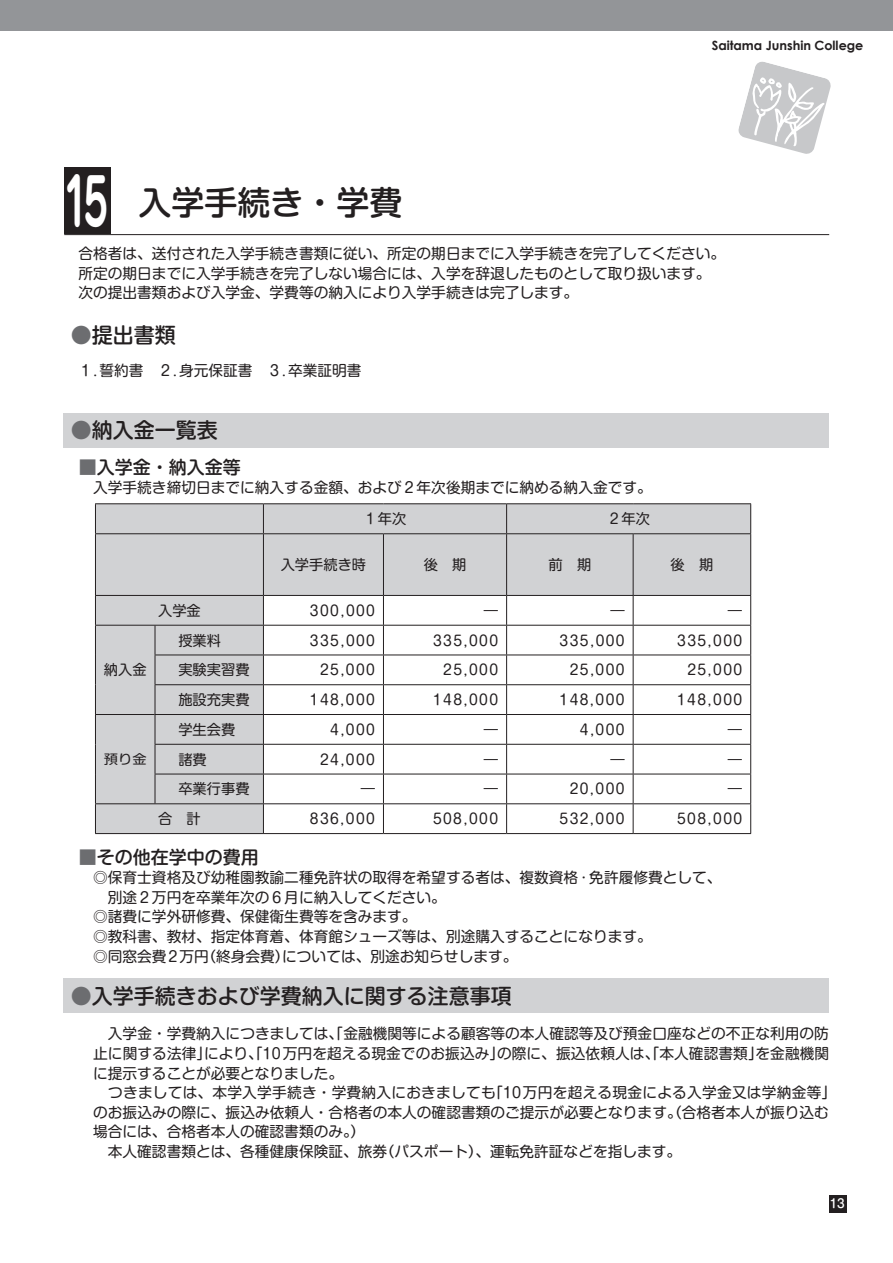
<style>
.page{position:relative;width:893px;height:1263px;background:#fff}
.page>*{position:absolute;margin:0;border:0;box-sizing:border-box;transform-origin:0 0}
.t1{font:700 64.5px "Jun 501 Pro";color:#fff;scale:.6 1}
.t2{font:500 33px "Shin M Go Pro";color:#231f20}
.t3{font:500 21px "Shin M Go Pro";color:#231f20}
.t4{font:500 18px "Shin M Go Pro";color:#231f20}
.t5{font:14.7px/19.5px "Shin M Go Pro";color:#231f20}
.t6{font:14.25px "Shin M Go Pro";letter-spacing:.1em;color:#231f20}
.t7{font:12.9px "Shin M Go Pro";color:#231f20;scale:1.11 1}
.t8{font:700 12.75px "Century Gothic";color:#231f20}
.t9{font:500 12px "Shin M Go Pro";color:#fff}
.s1{color:#6c6d70}
</style>
<div class="page">
<div style="left:64px;top:167px;width:47px;height:67px;background:#231f20"></div>
<div style="left:829px;top:1195px;width:17px;height:17px;background:#231f20"></div>
<div style="left:0;top:0;width:893px;height:30px;background:#939598"></div>
<svg style="left:738px;top:61px;width:93px;height:93px"></svg>
<div style="left:64px;top:413px;width:765px;height:34px;background:#d1d2d4"></div>
<div style="left:64px;top:979px;width:765px;height:34px;background:#d1d2d4"></div>
<hr style="left:64px;top:234px;width:765px;height:1px;background:#231f20">
<div style="left:96px;top:504px;width:654px;height:91px;background:#d1d2d4"></div>
<hr style="left:263px;top:625px;width:120px;height:1px;background:#231f20">
<hr style="left:383px;top:625px;width:124px;height:1px;background:#231f20">
<hr style="left:507px;top:625px;width:126px;height:1px;background:#231f20">
<hr style="left:633px;top:625px;width:118px;height:1px;background:#231f20">
<hr style="left:263px;top:655px;width:120px;height:1px;background:#231f20">
<hr style="left:383px;top:655px;width:124px;height:1px;background:#231f20">
<hr style="left:507px;top:655px;width:126px;height:1px;background:#231f20">
<hr style="left:633px;top:655px;width:118px;height:1px;background:#231f20">
<hr style="left:263px;top:684px;width:120px;height:1px;background:#231f20">
<hr style="left:383px;top:684px;width:124px;height:1px;background:#231f20">
<hr style="left:507px;top:684px;width:126px;height:1px;background:#231f20">
<hr style="left:633px;top:684px;width:118px;height:1px;background:#231f20">
<hr style="left:263px;top:714px;width:120px;height:1px;background:#231f20">
<hr style="left:383px;top:714px;width:124px;height:1px;background:#231f20">
<hr style="left:507px;top:714px;width:126px;height:1px;background:#231f20">
<hr style="left:633px;top:714px;width:118px;height:1px;background:#231f20">
<hr style="left:263px;top:744px;width:120px;height:1px;background:#231f20">
<hr style="left:383px;top:744px;width:124px;height:1px;background:#231f20">
<hr style="left:507px;top:744px;width:126px;height:1px;background:#231f20">
<hr style="left:633px;top:744px;width:118px;height:1px;background:#231f20">
<hr style="left:263px;top:774px;width:120px;height:1px;background:#231f20">
<hr style="left:383px;top:774px;width:124px;height:1px;background:#231f20">
<hr style="left:507px;top:774px;width:126px;height:1px;background:#231f20">
<hr style="left:633px;top:774px;width:118px;height:1px;background:#231f20">
<hr style="left:263px;top:803px;width:120px;height:1px;background:#231f20">
<hr style="left:383px;top:803px;width:124px;height:1px;background:#231f20">
<svg style="left:383px;top:596px;width:1px;height:237px"></svg>
<hr style="left:507px;top:803px;width:126px;height:1px;background:#231f20">
<svg style="left:506px;top:596px;width:1px;height:237px"></svg>
<hr style="left:633px;top:803px;width:118px;height:1px;background:#231f20">
<svg style="left:633px;top:596px;width:1px;height:237px"></svg>
<svg style="left:750px;top:596px;width:1px;height:237px"></svg>
<hr style="left:263px;top:833px;width:120px;height:1px;background:#231f20">
<hr style="left:383px;top:833px;width:124px;height:1px;background:#231f20">
<hr style="left:507px;top:833px;width:126px;height:1px;background:#231f20">
<hr style="left:633px;top:833px;width:118px;height:1px;background:#231f20">
<hr style="left:95px;top:503px;width:60px;height:1px;background:#231f20">
<svg style="left:95px;top:504px;width:1px;height:29px"></svg>
<hr style="left:155px;top:503px;width:108px;height:1px;background:#231f20">
<hr style="left:263px;top:503px;width:120px;height:1px;background:#231f20">
<hr style="left:383px;top:503px;width:124px;height:1px;background:#231f20">
<hr style="left:507px;top:503px;width:126px;height:1px;background:#231f20">
<hr style="left:633px;top:503px;width:118px;height:1px;background:#231f20">
<div style="left:263px;top:504px;width:488px;height:29px;background:#d1d2d4"></div>
<hr style="left:95px;top:533px;width:60px;height:1px;background:#231f20">
<hr style="left:95px;top:534px;width:1px;height:61px;background:#231f20">
<hr style="left:155px;top:533px;width:108px;height:1px;background:#231f20">
<hr style="left:263px;top:533px;width:120px;height:1px;background:#231f20">
<hr style="left:263px;top:534px;width:1px;height:61px;background:#231f20">
<hr style="left:383px;top:533px;width:124px;height:1px;background:#231f20">
<hr style="left:383px;top:534px;width:1px;height:61px;background:#231f20">
<hr style="left:507px;top:533px;width:126px;height:1px;background:#231f20">
<hr style="left:506px;top:534px;width:1px;height:61px;background:#231f20">
<hr style="left:633px;top:533px;width:118px;height:1px;background:#231f20">
<hr style="left:633px;top:534px;width:1px;height:61px;background:#231f20">
<hr style="left:750px;top:534px;width:1px;height:61px;background:#231f20">
<hr style="left:95px;top:595px;width:60px;height:1px;background:#231f20">
<hr style="left:155px;top:595px;width:108px;height:1px;background:#231f20">
<hr style="left:263px;top:595px;width:120px;height:1px;background:#231f20">
<hr style="left:383px;top:595px;width:124px;height:1px;background:#231f20">
<hr style="left:507px;top:595px;width:126px;height:1px;background:#231f20">
<hr style="left:633px;top:595px;width:118px;height:1px;background:#231f20">
<div style="left:95px;top:596px;width:169px;height:237px;background:#d1d2d4"></div>
<hr style="left:95px;top:714px;width:60px;height:1px;background:#231f20">
<hr style="left:95px;top:803px;width:60px;height:1px;background:#231f20">
<hr style="left:155px;top:803px;width:108px;height:1px;background:#231f20">
<hr style="left:95px;top:833px;width:60px;height:1px;background:#231f20">
<hr style="left:155px;top:833px;width:108px;height:1px;background:#231f20">
<h1 class="t1" style="left:64px;top:151px;width:75px">15</h1>
<h2 class="t2" style="left:138px;top:175px;width:265px">入学手続き・学費</h2>
<p class="t8" style="left:712px;top:37px;width:153px">Saitama Junshin College</p>
<p class="t5" style="left:78px;top:242px;width:648px">合格者は、送付された入学手続き書類に従い、所定の期日までに入学手続きを完了してください。所定の期日までに入学手続きを完了しない場合には、入学を辞退したものとして取り扱います。次の提出書類および入学金、学費等の納入により入学手続きは完了します。</p>
<h3 class="t3" style="left:71px;top:318px;width:107px"><span class="s1">●</span>提出書類</h3>
<p class="t5" style="left:78px;top:359px;width:285px">１.誓約書　２.身元保証書　３.卒業証明書</p>
<h3 class="t3" style="left:71px;top:413px;width:149px"><span class="s1">●</span>納入金一覧表</h3>
<p class="t4" style="left:79px;top:452px;width:163px"><span class="s1">■</span>入学金・納入金等</p>
<p class="t5" style="left:93px;top:476px;width:560px">入学手続き締切日までに納入する金額、および２年次後期までに納める納入金です。</p>
<p class="t6" style="left:364px;top:507px;width:44px">１年次</p>
<p class="t6" style="left:607px;top:507px;width:44px">２年次</p>
<p class="t6" style="left:281px;top:553px;width:87px">入学手続き時</p>
<p class="t6" style="left:424px;top:553px;width:44px">後　期</p>
<p class="t6" style="left:548px;top:553px;width:44px">前　期</p>
<p class="t6" style="left:671px;top:553px;width:44px">後　期</p>
<p class="t6" style="left:104px;top:658px;width:44px">納入金</p>
<p class="t7" style="left:104px;top:749px;width:40px">預り金</p>
<p class="t6" style="left:158px;top:599px;width:44px">入学金</p>
<p class="t6" style="left:310px;top:599px;width:67px">300,000</p>
<p class="t6" style="left:484px;top:599px;width:16px">―</p>
<p class="t6" style="left:610px;top:599px;width:16px">―</p>
<p class="t6" style="left:728px;top:599px;width:16px">―</p>
<p class="t6" style="left:178px;top:629px;width:44px">授業料</p>
<p class="t6" style="left:310px;top:629px;width:67px">335,000</p>
<p class="t6" style="left:433px;top:629px;width:67px">335,000</p>
<p class="t6" style="left:560px;top:629px;width:67px">335,000</p>
<p class="t6" style="left:677px;top:629px;width:67px">335,000</p>
<p class="t6" style="left:178px;top:658px;width:73px">実験実習費</p>
<p class="t6" style="left:320px;top:658px;width:56px">25,000</p>
<p class="t6" style="left:443px;top:658px;width:56px">25,000</p>
<p class="t6" style="left:570px;top:658px;width:56px">25,000</p>
<p class="t6" style="left:687px;top:658px;width:56px">25,000</p>
<p class="t6" style="left:178px;top:688px;width:73px">施設充実費</p>
<p class="t6" style="left:310px;top:688px;width:67px">148,000</p>
<p class="t6" style="left:433px;top:688px;width:67px">148,000</p>
<p class="t6" style="left:560px;top:688px;width:67px">148,000</p>
<p class="t6" style="left:677px;top:688px;width:67px">148,000</p>
<p class="t6" style="left:178px;top:718px;width:58px">学生会費</p>
<p class="t6" style="left:330px;top:718px;width:46px">4,000</p>
<p class="t6" style="left:484px;top:718px;width:16px">―</p>
<p class="t6" style="left:580px;top:718px;width:46px">4,000</p>
<p class="t6" style="left:728px;top:718px;width:16px">―</p>
<p class="t6" style="left:178px;top:748px;width:30px">諸費</p>
<p class="t6" style="left:320px;top:748px;width:56px">24,000</p>
<p class="t6" style="left:484px;top:748px;width:16px">―</p>
<p class="t6" style="left:610px;top:748px;width:16px">―</p>
<p class="t6" style="left:728px;top:748px;width:16px">―</p>
<p class="t6" style="left:178px;top:777px;width:73px">卒業行事費</p>
<p class="t6" style="left:361px;top:777px;width:16px">―</p>
<p class="t6" style="left:484px;top:777px;width:16px">―</p>
<p class="t6" style="left:570px;top:777px;width:56px">20,000</p>
<p class="t6" style="left:728px;top:777px;width:16px">―</p>
<p class="t6" style="left:158px;top:807px;width:44px">合　計</p>
<p class="t6" style="left:310px;top:807px;width:67px">836,000</p>
<p class="t6" style="left:433px;top:807px;width:67px">508,000</p>
<p class="t6" style="left:560px;top:807px;width:67px">532,000</p>
<p class="t6" style="left:677px;top:807px;width:67px">508,000</p>
<p class="t4" style="left:79px;top:842px;width:181px"><span class="s1">■</span>その他在学中の費用</p>
<p class="t5" style="left:93px;top:866px;width:630px">◎保育士資格及び幼稚園教諭二種免許状の取得を希望する者は、複数資格･免許履修費として、　別途２万円を卒業年次の６月に納入してください。<br>◎諸費に学外研修費、保健衛生費等を含みます。<br>◎教科書、教材、指定体育着、体育館シューズ等は、別途購入することになります。<br>◎同窓会費2万円（終身会費）については、別途お知らせします。</p>
<h3 class="t3" style="left:71px;top:979px;width:442px"><span class="s1">●</span>入学手続きおよび学費納入に関する注意事項</h3>
<p class="t5" style="left:93px;top:1022px;width:745px;text-indent:15px">入学金・学費納入につきましては「、金融機関等による顧客等の本人確認等及び預金口座などの不正な利用の防止に関する法律」により「、10万円を超える現金でのお振込み」の際に、振込依頼人は「、本人確認書類」を金融機関に提示することが必要となりました。<br>　つきましては、本学入学手続き・学費納入におきましても「10万円を超える現金による入学金又は学納金等」のお振込みの際に、振込み依頼人・合格者の本人の確認書類のご提示が必要となります（。合格者本人が振り込む場合には、合格者本人の確認書類のみ。）<br>　本人確認書類とは、各種健康保険証、旅券（パスポート）、運転免許証などを指します。</p>
<p class="t9" style="left:830px;top:1194px;width:17px">13</p>
</div>
